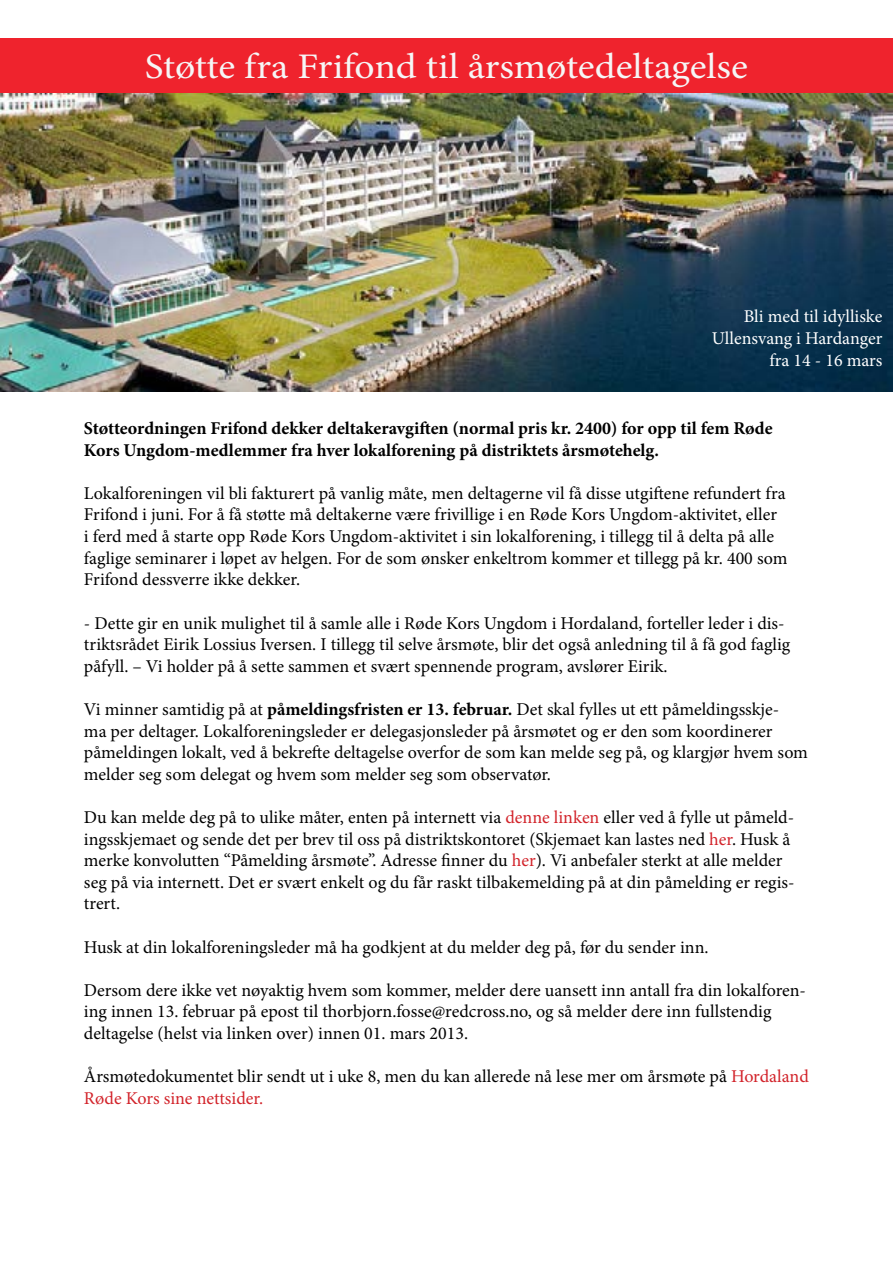
<style>
.page{position:relative;width:893px;height:1263px;background:#fff}
.page>*{position:absolute;margin:0;border:0;box-sizing:border-box;transform-origin:0 0}
.t1{font:36px "Minion Pro";letter-spacing:-.005em;color:#f6f6f6;scale:1.1 1}
.t2{font:18px/21.6px "Minion Pro";color:#000}
.t3{font:700 18px/21.6px "Minion Pro";color:#000}
.t4{font:18px/21.6px "Minion Pro";color:#fff;text-align:right}
.s1{font-weight:700}
.s2{color:#d2232a}
</style>
<div class="page">
<div style="left:0;top:38px;width:893px;height:56px;background:#ef232d"></div>
<img style="left:0;top:94px;width:893px;height:298px">
<h1 class="t1" style="left:145px;top:42px;width:550px">Støtte fra Frifond til årsmøtedeltagelse</h1>
<p class="t4" style="left:712px;top:306px;width:172px">Bli med til idylliske<br>Ullensvang i Hardanger fra 14 - 16 mars</p>
<p class="t3" style="left:84px;top:417px;width:690px">Støtteordningen Frifond dekker deltakeravgiften (normal pris kr. 2400) for opp til fem Røde<br>Kors Ungdom-medlemmer fra hver lokalforening på distriktets årsmøtehelg.</p>
<p class="t2" style="left:84px;top:482px;width:705px">Lokalforeningen vil bli fakturert på vanlig måte, men deltagerne vil få disse utgiftene refundert fra Frifond i juni. For å få støtte må deltakerne være frivillige i en Røde Kors Ungdom-aktivitet, eller<br>i ferd med å starte opp Røde Kors Ungdom-aktivitet i sin lokalforening, i tillegg til å delta på alle faglige seminarer i løpet av helgen. For de som ønsker enkeltrom kommer et tillegg på kr. 400 som Frifond dessverre ikke dekker.</p>
<p class="t2" style="left:84px;top:612px;width:708px">- Dette gir en unik mulighet til å samle alle i Røde Kors Ungdom i Hordaland, forteller leder i dis&shy;triktsrådet Eirik Lossius Iversen. I tillegg til selve årsmøte, blir det også anledning til å få god faglig påfyll. – Vi holder på å sette sammen et svært spennende program, avslører Eirik.</p>
<p class="t2" style="left:84px;top:698px;width:725px">Vi minner samtidig på at <span class="s1">påmeldingsfristen er 13. februar.</span> Det skal fylles ut ett påmeldingsskje-<br>ma per deltager. Lokalforeningsleder er delegasjonsleder på årsmøtet og er den som koordinerer påmeldingen lokalt, ved å bekrefte deltagelse overfor de som kan melde seg på, og klargjør hvem som melder seg som delegat og hvem som melder seg som observatør.</p>
<p class="t2" style="left:84px;top:806px;width:712px">Du kan melde deg på to ulike måter, enten på internett via <span class="s2">denne linken</span> eller ved å fylle ut påmeld&shy;ingsskjemaet og sende det per brev til oss på distriktskontoret (Skjemaet kan lastes ned <span class="s2">her</span>. Husk å merke konvolutten “Påmelding årsmøte”. Adresse finner du <span class="s2">her</span>). Vi anbefaler sterkt at alle melder seg på via internett. Det er svært enkelt og du får raskt tilbakemelding på at din påmelding er regis&shy;trert.</p>
<p class="t2" style="left:84px;top:936px;width:626px">Husk at din lokalforeningsleder må ha godkjent at du melder deg på, før du sender inn.</p>
<p class="t2" style="left:84px;top:979px;width:723px">Dersom dere ikke vet nøyaktig hvem som kommer, melder dere uansett inn antall fra din lokalforen&shy;ing innen 13. februar på epost til thorbjorn.fosse@redcross.no, og så melder dere inn fullstendig deltagelse (helst via linken over) innen 01. mars 2013.</p>
<p class="t2" style="left:84px;top:1066px;width:726px">Årsmøtedokumentet blir sendt ut i uke 8, men du kan allerede nå lese mer om årsmøte på <span class="s2">Hordaland<br>Røde Kors sine nettsider.</span></p>
</div>
